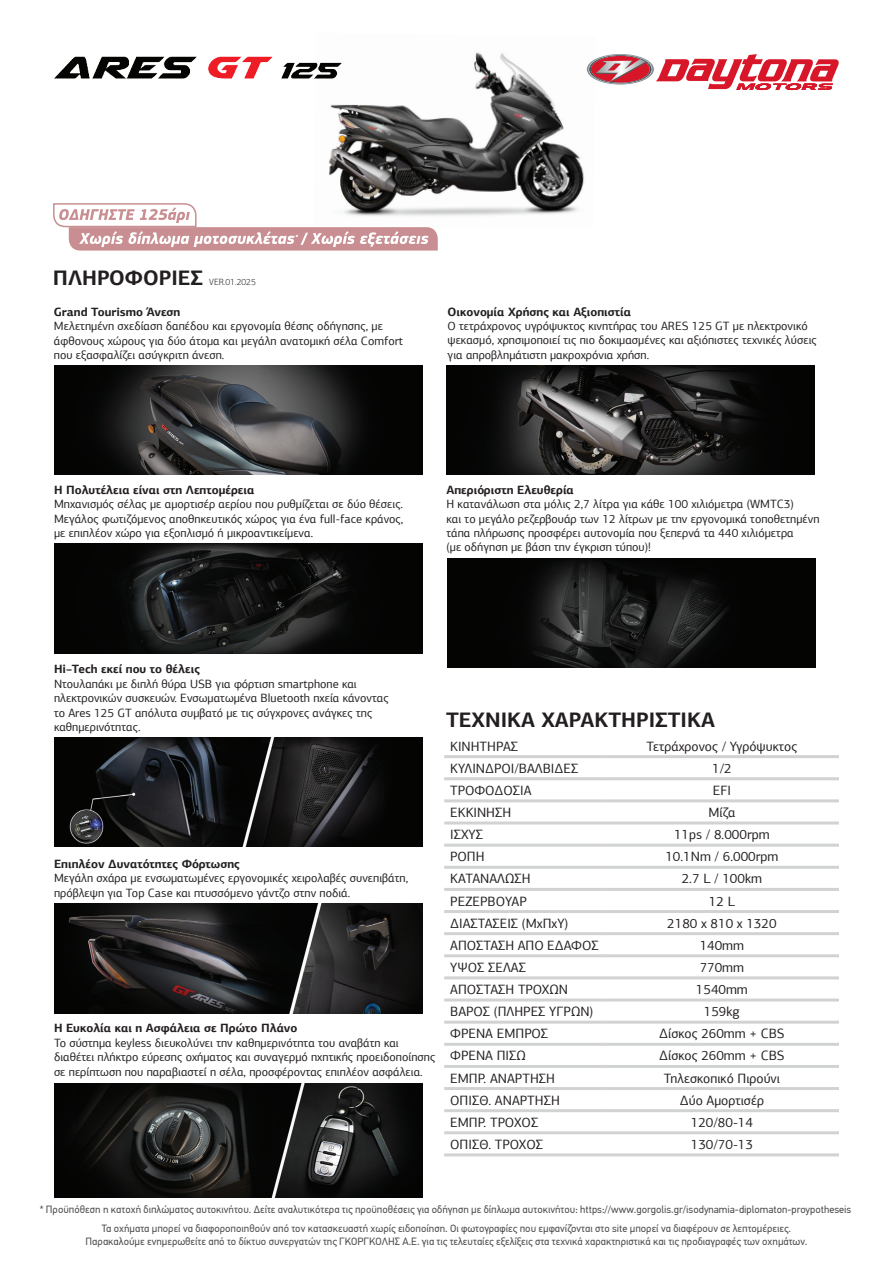
<style>
.page{position:relative;width:893px;height:1263px;background:#fff}
.page>*{position:absolute;margin:0;border:0;box-sizing:border-box;transform-origin:0 0}
.t1{font:700 21px "PF Agora Sans Pro";color:#231f20}
.t2{font:13.5px "PF Agora Sans Pro";color:#231f20}
.t3{font:12px/14.4px "PF Agora Sans Pro";color:#231f20}
.t4{font:700 12px "PF Agora Sans Pro";color:#231f20}
.t5{font:10.5px/12.6px "PF Din Text Pro";color:#4b4c4d;text-align:center}
.t6{font:300 9px "PF Agora Sans Pro";color:#231f20}
</style>
<div class="page">
<img style="left:328px;top:52px;width:259px;height:164px">
<svg style="left:587px;top:54px;width:252px;height:36px"></svg>
<hr style="left:444px;top:755px;width:161px;height:3px;background:#d1d2d4">
<hr style="left:605px;top:755px;width:234px;height:3px;background:#d1d2d4">
<hr style="left:444px;top:777px;width:161px;height:3px;background:#d1d2d4">
<hr style="left:605px;top:777px;width:234px;height:3px;background:#d1d2d4">
<hr style="left:444px;top:799px;width:161px;height:3px;background:#d1d2d4">
<hr style="left:605px;top:799px;width:234px;height:3px;background:#d1d2d4">
<hr style="left:444px;top:821px;width:161px;height:3px;background:#d1d2d4">
<hr style="left:605px;top:821px;width:234px;height:3px;background:#d1d2d4">
<hr style="left:444px;top:844px;width:161px;height:3px;background:#d1d2d4">
<hr style="left:605px;top:844px;width:234px;height:3px;background:#d1d2d4">
<hr style="left:444px;top:866px;width:161px;height:3px;background:#d1d2d4">
<hr style="left:605px;top:866px;width:234px;height:3px;background:#d1d2d4">
<hr style="left:444px;top:888px;width:161px;height:3px;background:#d1d2d4">
<hr style="left:605px;top:888px;width:234px;height:3px;background:#d1d2d4">
<hr style="left:444px;top:910px;width:161px;height:3px;background:#d1d2d4">
<hr style="left:605px;top:910px;width:234px;height:3px;background:#d1d2d4">
<hr style="left:444px;top:932px;width:161px;height:3px;background:#d1d2d4">
<hr style="left:605px;top:932px;width:234px;height:3px;background:#d1d2d4">
<hr style="left:444px;top:954px;width:161px;height:3px;background:#d1d2d4">
<hr style="left:605px;top:954px;width:234px;height:3px;background:#d1d2d4">
<hr style="left:444px;top:976px;width:161px;height:3px;background:#d1d2d4">
<hr style="left:605px;top:976px;width:234px;height:3px;background:#d1d2d4">
<hr style="left:444px;top:998px;width:161px;height:3px;background:#d1d2d4">
<hr style="left:605px;top:998px;width:234px;height:3px;background:#d1d2d4">
<hr style="left:444px;top:1021px;width:161px;height:3px;background:#d1d2d4">
<hr style="left:605px;top:1021px;width:234px;height:3px;background:#d1d2d4">
<hr style="left:444px;top:1043px;width:161px;height:3px;background:#d1d2d4">
<hr style="left:605px;top:1043px;width:234px;height:3px;background:#d1d2d4">
<hr style="left:444px;top:1065px;width:161px;height:3px;background:#d1d2d4">
<hr style="left:605px;top:1065px;width:234px;height:3px;background:#d1d2d4">
<hr style="left:444px;top:1087px;width:161px;height:3px;background:#d1d2d4">
<hr style="left:605px;top:1087px;width:234px;height:3px;background:#d1d2d4">
<hr style="left:444px;top:1109px;width:161px;height:3px;background:#d1d2d4">
<hr style="left:605px;top:1109px;width:234px;height:3px;background:#d1d2d4">
<hr style="left:444px;top:1131px;width:161px;height:3px;background:#d1d2d4">
<hr style="left:605px;top:1131px;width:234px;height:3px;background:#d1d2d4">
<hr style="left:444px;top:1153px;width:161px;height:3px;background:#d1d2d4">
<hr style="left:605px;top:1153px;width:234px;height:3px;background:#d1d2d4">
<img style="left:56px;top:737px;width:365px;height:110px">
<img style="left:54px;top:904px;width:368px;height:109px">
<img style="left:54px;top:1083px;width:368px;height:114px">
<img style="left:54px;top:365px;width:368px;height:110px">
<svg style="left:53px;top:202px;width:385px;height:49px"></svg>
<img style="left:54px;top:544px;width:368px;height:109px">
<img style="left:446px;top:365px;width:369px;height:110px">
<img style="left:448px;top:558px;width:368px;height:110px">
<img style="left:54px;top:52px;width:374px;height:90px">
<h1 class="t1" style="left:53px;top:265px;width:152px">ΠΛΗΡΟΦΟΡΙΕΣ</h1>
<p class="t6" style="left:209px;top:277px;width:48px">VER.01.2025</p>
<p class="t4" style="left:54px;top:304px;width:128px">Grand Tourismo Άνεση</p>
<p class="t3" style="left:54px;top:319px;width:351px">Μελετημένη σχεδίαση δαπέδου και εργονομία θέσης οδήγησης, με άφθονους χώρους για δύο άτομα και μεγάλη ανατομική σέλα Comfort που εξασφαλίζει ασύγκριτη άνεση.</p>
<p class="t4" style="left:448px;top:304px;width:185px">Οικονομία Xρήσης και Αξιοπιστία</p>
<p class="t3" style="left:448px;top:319px;width:371px">Ο τετράχρονος υγρόψυκτος κινητήρας του ARES 125 GT με ηλεκτρονικό ψεκασμό, χρησιμοποιεί τις πιο δοκιμασμένες και αξιόπιστες τεχνικές λύσεις για απροβλημάτιστη μακροχρόνια χρήση.</p>
<p class="t4" style="left:54px;top:482px;width:202px">Η Πολυτέλεια είναι στη Λεπτομέρεια</p>
<p class="t3" style="left:54px;top:497px;width:351px;text-align:justify">Μηχανισμός σέλας με αμορτισέρ αερίου που ρυθμίζεται σε δύο θέσεις.<br>Μεγάλος φωτιζόμενος αποθηκευτικός χώρος για ένα full-face κράνος, με επιπλέον χώρο για εξοπλισμό ή μικροαντικείμενα.</p>
<p class="t4" style="left:446px;top:482px;width:129px">Απεριόριστη Ελευθερία</p>
<p class="t3" style="left:446px;top:497px;width:374px">Η κατανάλωση στα μόλις 2,7 λίτρα για κάθε 100 χιλιόμετρα (WMTC3)<br>και το μεγάλο ρεζερβουάρ των 12 λίτρων με την εργονομικά τοποθετημένη τάπα πλήρωσης προσφέρει αυτονομία που ξεπερνά τα 440 χιλιόμετρα<br>(με οδήγηση με βάση την έγκριση τύπου)!</p>
<p class="t4" style="left:54px;top:662px;width:147px">Hi–Tech εκεί που το θέλεις</p>
<p class="t3" style="left:54px;top:676px;width:336px">Ντουλαπάκι με διπλή θύρα USB για φόρτιση smartphone και ηλεκτρονικών συσκευών. Ενσωματωμένα Bluetooth ηχεία κάνοντας το Ares 125 GT απόλυτα συμβατό με τις σύγχρονες ανάγκες της καθημερινότητας.</p>
<p class="t4" style="left:54px;top:856px;width:187px">Επιπλέον Δυνατότητες Φόρτωσης</p>
<p class="t3" style="left:54px;top:871px;width:356px">Μεγάλη σχάρα με ενσωματωμένες εργονομικές χειρολαβές συνεπιβάτη, πρόβλεψη για Top Case και πτυσσόμενο γάντζο στην ποδιά.</p>
<p class="t4" style="left:54px;top:1021px;width:245px">Η Ευκολία και η Ασφάλεια σε Πρώτο Πλάνο</p>
<p class="t3" style="left:54px;top:1035px;width:383px">Το σύστημα keyless διευκολύνει την καθημερινότητα του αναβάτη και διαθέτει πλήκτρο εύρεσης οχήματος και συναγερμό ηχητικής προειδοποίησης σε περίπτωση που παραβιαστεί η σέλα, προσφέροντας επιπλέον ασφάλεια.</p>
<h1 class="t1" style="left:446px;top:707px;width:270px">ΤΕΧΝΙΚΑ ΧΑΡΑΚΤΗΡΙΣΤΙΚΑ</h1>
<p class="t2" style="left:450px;top:738px;width:69px">ΚΙΝΗΤΗΡΑΣ</p>
<p class="t2" style="left:646px;top:738px;width:152px">Τετράχρονος / Υγρόψυκτος</p>
<p class="t2" style="left:450px;top:760px;width:130px">ΚΥΛΙΝΔΡΟΙ/ΒΑΛΒΙΔΕΣ</p>
<p class="t2" style="left:712px;top:760px;width:21px">1/2</p>
<p class="t2" style="left:450px;top:782px;width:83px">ΤΡΟΦΟΔΟΣΙΑ</p>
<p class="t2" style="left:713px;top:782px;width:20px">EFI</p>
<p class="t2" style="left:450px;top:804px;width:62px">ΕΚΚΙΝΗΣΗ</p>
<p class="t2" style="left:708px;top:804px;width:28px">Μίζα</p>
<p class="t2" style="left:450px;top:826px;width:34px">ΙΣΧΥΣ</p>
<p class="t2" style="left:674px;top:826px;width:97px">11ps / 8.000rpm</p>
<p class="t2" style="left:450px;top:848px;width:36px">ΡΟΠΗ</p>
<p class="t2" style="left:665px;top:848px;width:115px">10.1Nm / 6.000rpm</p>
<p class="t2" style="left:450px;top:871px;width:82px">ΚΑΤΑΝΑΛΩΣΗ</p>
<p class="t2" style="left:682px;top:871px;width:82px">2.7 L / 100km</p>
<p class="t2" style="left:450px;top:893px;width:78px">ΡΕΖΕΡΒΟΥΑΡ</p>
<p class="t2" style="left:709px;top:893px;width:27px">12 L</p>
<p class="t2" style="left:450px;top:915px;width:120px">ΔΙΑΣΤΑΣΕΙΣ (ΜxΠxΥ)</p>
<p class="t2" style="left:667px;top:915px;width:111px">2180 x 810 x 1320</p>
<p class="t2" style="left:450px;top:937px;width:150px">ΑΠΟΣΤΑΣΗ ΑΠΟ ΕΔΑΦΟΣ</p>
<p class="t2" style="left:700px;top:937px;width:46px">140mm</p>
<p class="t2" style="left:450px;top:959px;width:77px">ΥΨΟΣ ΣΕΛΑΣ</p>
<p class="t2" style="left:700px;top:959px;width:46px">770mm</p>
<p class="t2" style="left:450px;top:981px;width:119px">ΑΠΟΣΤΑΣΗ ΤΡΟΧΩΝ</p>
<p class="t2" style="left:696px;top:981px;width:53px">1540mm</p>
<p class="t2" style="left:450px;top:1003px;width:145px">ΒΑΡΟΣ (ΠΛΗΡΕΣ ΥΓΡΩΝ)</p>
<p class="t2" style="left:704px;top:1003px;width:38px">159kg</p>
<p class="t2" style="left:450px;top:1025px;width:100px">ΦΡΕΝΑ ΕΜΠΡΟΣ</p>
<p class="t2" style="left:659px;top:1025px;width:127px">Δίσκος 260mm + CBS</p>
<p class="t2" style="left:450px;top:1048px;width:77px">ΦΡΕΝΑ ΠΙΣΩ</p>
<p class="t2" style="left:659px;top:1048px;width:127px">Δίσκος 260mm + CBS</p>
<p class="t2" style="left:450px;top:1070px;width:106px">ΕΜΠΡ. ΑΝΑΡΤΗΣΗ</p>
<p class="t2" style="left:664px;top:1070px;width:118px">Τηλεσκοπικό Πιρούνι</p>
<p class="t2" style="left:450px;top:1092px;width:111px">ΟΠΙΣΘ. ΑΝΑΡΤΗΣΗ</p>
<p class="t2" style="left:680px;top:1092px;width:86px">Δύο Αμορτισέρ</p>
<p class="t2" style="left:450px;top:1114px;width:90px">ΕΜΠΡ. ΤΡΟΧΟΣ</p>
<p class="t2" style="left:691px;top:1114px;width:64px">120/80-14</p>
<p class="t2" style="left:450px;top:1136px;width:94px">ΟΠΙΣΘ. ΤΡΟΧΟΣ</p>
<p class="t2" style="left:691px;top:1136px;width:64px">130/70-13</p>
<p class="t5" style="left:40px;top:1203px;width:813px">* Προϋπόθεση η κατοχή διπλώματος αυτοκινήτου. Δείτε αναλυτικότερα τις προϋποθέσεις για οδήγηση με δίπλωμα αυτοκινήτου: https://www.gorgolis.gr/isodynamia-diplomaton-proypotheseis</p>
<p class="t5" style="left:86px;top:1222px;width:723px">Τα οχήματα μπορεί να διαφοροποιηθούν από τον κατασκευαστή χωρίς ειδοποίηση. Οι φωτογραφίες που εμφανίζονται στο site μπορεί να διαφέρουν σε λεπτομέρειες.<br>Παρακαλούμε ενημερωθείτε από το δίκτυο συνεργατών της ΓΚΟΡΓΚΟΛΗΣ Α.Ε. για τις τελευταίες εξελίξεις στα τεχνικά χαρακτηριστικά και τις προδιαγραφές των οχημάτων.</p>
</div>
